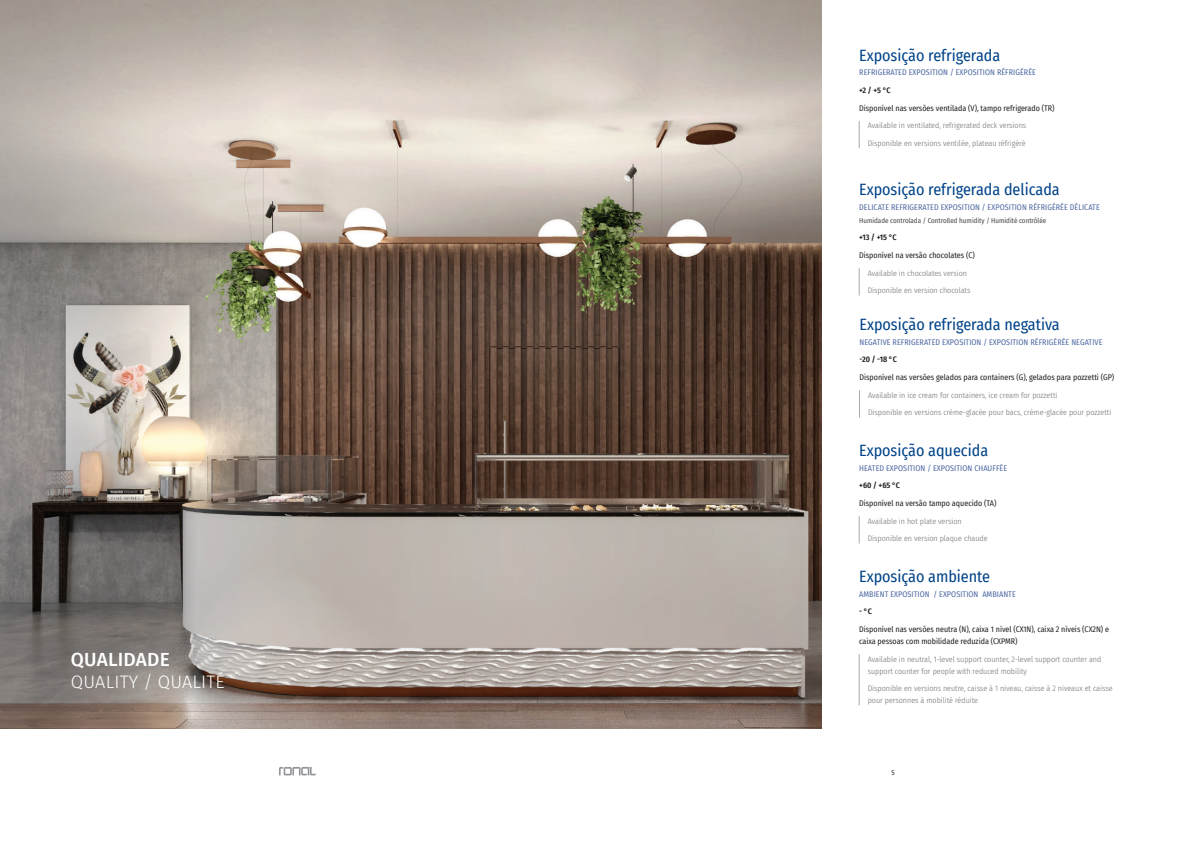
<style>
.page{position:relative;width:1191px;height:842px;background:#fff}
.page>*{position:absolute;margin:0;border:0;box-sizing:border-box;transform-origin:0 0}
.t1{font:500 19px "Fira Sans";letter-spacing:.01em;color:#fff}
.t2{font:300 18px "Fira Sans";letter-spacing:.01em;color:#fff}
.t3{font:16px "Fira Sans Condensed";color:#014388}
.t4{font:300 8px/12px "Fira Sans Condensed";color:#6c6d70}
.t5{font:8px/12px "Fira Sans Condensed";color:#231f20}
.t6{font:8px "Fira Sans Condensed";letter-spacing:.01em;color:#4e68a2}
.t7{font:600 8px "Fira Sans Condensed";color:#231f20}
.t8{font:7px "Fira Sans Condensed";color:#464748}
.t9{font:7px "Fira Sans Condensed";color:#231f20}
</style>
<div class="page">
<img style="left:0;top:0;width:821px;height:729px">
<hr style="left:859px;top:654px;width:1px;height:51px;background:#a8a9ad">
<svg style="left:859px;top:516px;width:1px;height:27px"></svg>
<svg style="left:859px;top:268px;width:1px;height:27px"></svg>
<svg style="left:859px;top:121px;width:1px;height:27px"></svg>
<svg style="left:859px;top:390px;width:1px;height:28px"></svg>
<svg style="left:279px;top:767px;width:37px;height:8px"></svg>
<h1 class="t1" style="left:71px;top:644px;width:100px">QUALIDADE</h1>
<h2 class="t2" style="left:71px;top:669px;width:155px">QUALITY / QUALITÉ</h2>
<h3 class="t3" style="left:859px;top:43px;width:143px">Exposição refrigerada</h3>
<p class="t6" style="left:859px;top:67px;width:178px">REFRIGERATED EXPOSITION / EXPOSITION RÉFRIGÉRÉE</p>
<p class="t7" style="left:859px;top:84px;width:33px">+2 / +5 °C</p>
<p class="t5" style="left:859px;top:102px;width:197px">Disponível nas versões ventilada (V), tampo refrigerado (TR)</p>
<p class="t4" style="left:867px;top:120px;width:160px">Available in ventilated, refrigerated deck versions</p>
<p class="t4" style="left:867px;top:137px;width:159px">Disponible en versions ventilée, plateau réfrigéré</p>
<h3 class="t3" style="left:859px;top:178px;width:202px">Exposição refrigerada delicada</h3>
<p class="t6" style="left:859px;top:201px;width:242px">DELICATE REFRIGERATED EXPOSITION / EXPOSITION RÉFRIGÉRÉE DÉLICATE</p>
<p class="t8" style="left:859px;top:215px;width:189px">Humidade controlada / Controlled humidity / Humidité contrôlée</p>
<p class="t7" style="left:859px;top:231px;width:39px">+13 / +15 °C</p>
<p class="t5" style="left:859px;top:249px;width:117px">Disponível na versão chocolates (C)</p>
<p class="t4" style="left:867px;top:267px;width:101px">Available in chocolates version</p>
<p class="t4" style="left:867px;top:285px;width:104px">Disponible en version chocolats</p>
<h3 class="t3" style="left:859px;top:312px;width:202px">Exposição refrigerada negativa</h3>
<p class="t6" style="left:859px;top:336px;width:244px">NEGATIVE REFRIGERATED EXPOSITION / EXPOSITION RÉFRIGÉRÉE NEGATIVE</p>
<p class="t7" style="left:859px;top:353px;width:39px">-20 / -18 °C</p>
<p class="t5" style="left:859px;top:371px;width:256px">Disponível nas versões gelados para containers (G), gelados para pozzetti (GP)</p>
<p class="t4" style="left:868px;top:389px;width:191px">Available in ice cream for containers, ice cream for pozzetti</p>
<p class="t4" style="left:868px;top:407px;width:245px">Disponible en versions crème-glacée pour bacs, crème-glacée pour pozzetti</p>
<h3 class="t3" style="left:859px;top:438px;width:130px">Exposição aquecida</h3>
<p class="t6" style="left:859px;top:462px;width:149px">HEATED EXPOSITION / EXPOSITION CHAUFFÉE</p>
<p class="t7" style="left:859px;top:479px;width:42px">+60 / +65 °C</p>
<p class="t5" style="left:859px;top:497px;width:139px">Disponível na versão tampo aquecido (TA)</p>
<p class="t4" style="left:867px;top:515px;width:96px">Available in hot plate version</p>
<p class="t4" style="left:867px;top:532px;width:121px">Disponible en version plaque chaude</p>
<h3 class="t3" style="left:859px;top:564px;width:132px">Exposição ambiente</h3>
<p class="t6" style="left:859px;top:588px;width:158px">AMBIENT EXPOSITION / EXPOSITION AMBIANTE</p>
<p class="t7" style="left:859px;top:605px;width:14px">- °C</p>
<p class="t5" style="left:859px;top:623px;width:251px">Disponível nas versões neutra (N), caixa 1 nível (CX1N), caixa 2 níveis (CX2N) e caixa pessoas com mobilidade reduzida (CXPMR)</p>
<p class="t4" style="left:867px;top:653px;width:235px">Available in neutral, 1-level support counter, 2-level support counter and support counter for people with reduced mobility</p>
<p class="t4" style="left:867px;top:682px;width:246px">Disponible en versions neutre, caisse à 1 niveau, caisse à 2 niveaux et caisse pour personnes à mobilité réduite</p>
<p class="t9" style="left:891px;top:767px;width:5px">5</p>
</div>
